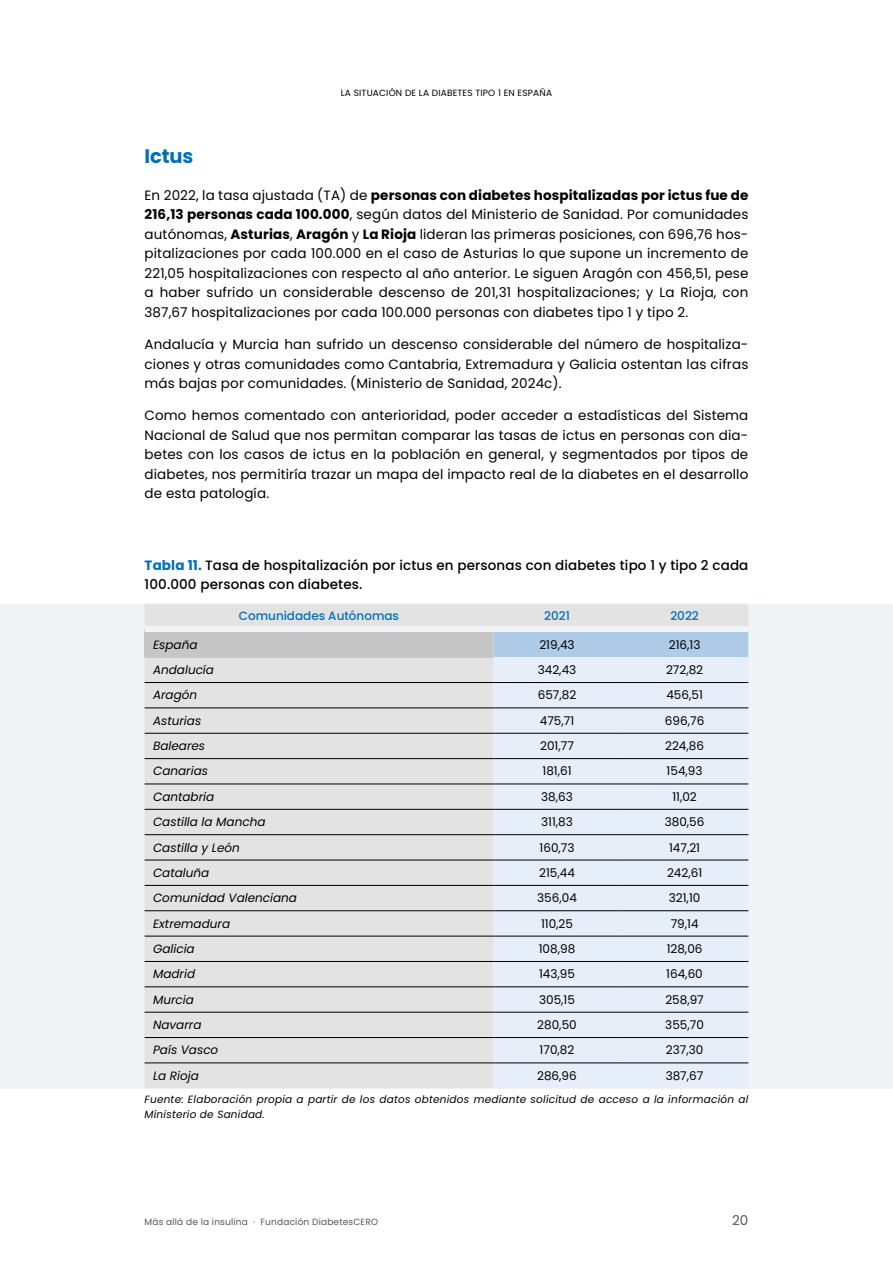
<style>
.page{position:relative;width:893px;height:1263px;background:#fff}
.page>*{position:absolute;margin:0;border:0;box-sizing:border-box;transform-origin:0 0}
.t1{font:700 19.5px "Poppins";letter-spacing:-.01em;color:#006fb7}
.t2{font:13.5px/19.5px "Poppins";letter-spacing:.01em;color:#000;text-align:justify}
.t3{font:500 13.5px/19.5px "Poppins";letter-spacing:.01em;color:#000}
.t4{font:13.5px "Poppins";color:#575756}
.t5{font:12px "Poppins";color:#000}
.t6{font:italic 12px "Poppins";color:#000}
.t7{font:500 12px "Poppins";color:#006fb7}
.t8{font:italic 10.5px/15px "Poppins";letter-spacing:.02em;color:#000}
.t9{font:9px "Poppins";letter-spacing:.02em;color:#575756}
.t10{font:9px "Poppins";letter-spacing:.02em;color:#000}
.s1{font-weight:700}
.s2{font-weight:700;color:#006fb7}
</style>
<div class="page">
<div style="left:0;top:604px;width:893px;height:484px;background:#f0f4f6"></div>
<div style="left:145px;top:604px;width:603px;height:484px;background:#e3e3e3"></div>
<div style="left:145px;top:629px;width:348px;height:28px;background:#c6c6c6"></div>
<div style="left:493px;top:632px;width:255px;height:25px;background:#aecce8"></div>
<div style="left:493px;top:657px;width:255px;height:431px;background:#e6eef9"></div>
<div style="left:145px;top:626px;width:348px;height:6px;background:#f0f4f6"></div>
<div style="left:493px;top:626px;width:128px;height:6px;background:#f0f4f6"></div>
<div style="left:621px;top:626px;width:127px;height:6px;background:#f0f4f6"></div>
<hr style="left:145px;top:682px;width:348px;height:1px;background:#000">
<hr style="left:145px;top:708px;width:348px;height:1px;background:#000">
<hr style="left:145px;top:733px;width:348px;height:1px;background:#000">
<hr style="left:145px;top:758px;width:348px;height:1px;background:#000">
<hr style="left:145px;top:784px;width:348px;height:1px;background:#000">
<hr style="left:145px;top:809px;width:348px;height:1px;background:#000">
<hr style="left:145px;top:834px;width:348px;height:1px;background:#000">
<hr style="left:145px;top:860px;width:348px;height:1px;background:#000">
<hr style="left:145px;top:885px;width:348px;height:1px;background:#000">
<hr style="left:145px;top:910px;width:348px;height:1px;background:#000">
<hr style="left:145px;top:936px;width:348px;height:1px;background:#000">
<hr style="left:145px;top:961px;width:348px;height:1px;background:#000">
<hr style="left:145px;top:986px;width:348px;height:1px;background:#000">
<hr style="left:145px;top:1012px;width:348px;height:1px;background:#000">
<hr style="left:145px;top:1037px;width:348px;height:1px;background:#000">
<hr style="left:145px;top:1063px;width:348px;height:1px;background:#000">
<hr style="left:493px;top:682px;width:128px;height:1px;background:#000">
<hr style="left:621px;top:682px;width:127px;height:1px;background:#000">
<hr style="left:493px;top:708px;width:128px;height:1px;background:#000">
<hr style="left:621px;top:708px;width:127px;height:1px;background:#000">
<hr style="left:493px;top:733px;width:128px;height:1px;background:#000">
<hr style="left:621px;top:733px;width:127px;height:1px;background:#000">
<hr style="left:493px;top:758px;width:128px;height:1px;background:#000">
<hr style="left:621px;top:758px;width:127px;height:1px;background:#000">
<hr style="left:493px;top:784px;width:128px;height:1px;background:#000">
<hr style="left:621px;top:784px;width:127px;height:1px;background:#000">
<hr style="left:493px;top:809px;width:128px;height:1px;background:#000">
<hr style="left:621px;top:809px;width:127px;height:1px;background:#000">
<hr style="left:493px;top:834px;width:128px;height:1px;background:#000">
<hr style="left:621px;top:834px;width:127px;height:1px;background:#000">
<hr style="left:493px;top:860px;width:128px;height:1px;background:#000">
<hr style="left:621px;top:860px;width:127px;height:1px;background:#000">
<hr style="left:493px;top:885px;width:128px;height:1px;background:#000">
<hr style="left:621px;top:885px;width:127px;height:1px;background:#000">
<hr style="left:493px;top:910px;width:128px;height:1px;background:#000">
<hr style="left:621px;top:910px;width:127px;height:1px;background:#000">
<hr style="left:493px;top:936px;width:128px;height:1px;background:#000">
<hr style="left:621px;top:936px;width:127px;height:1px;background:#000">
<hr style="left:493px;top:961px;width:128px;height:1px;background:#000">
<hr style="left:621px;top:961px;width:127px;height:1px;background:#000">
<hr style="left:493px;top:986px;width:128px;height:1px;background:#000">
<hr style="left:621px;top:986px;width:127px;height:1px;background:#000">
<hr style="left:493px;top:1012px;width:128px;height:1px;background:#000">
<hr style="left:621px;top:1012px;width:127px;height:1px;background:#000">
<hr style="left:493px;top:1037px;width:128px;height:1px;background:#000">
<hr style="left:621px;top:1037px;width:127px;height:1px;background:#000">
<hr style="left:493px;top:1063px;width:128px;height:1px;background:#000">
<hr style="left:621px;top:1063px;width:127px;height:1px;background:#000">
<p class="t10" style="left:341px;top:87px;width:213px">LA SITUACIÓN DE LA DIABETES TIPO 1 EN ESPAÑA</p>
<h1 class="t1" style="left:145px;top:144px;width:50px">Ictus</h1>
<p class="t2" style="left:145px;top:185px;width:605px">En 2022, la tasa ajustada (TA) de <span class="s1">personas con diabetes hospitalizadas por ictus fue de 216,13 personas cada 100.000</span>, según datos del Ministerio de Sanidad. Por comunidades autónomas, <span class="s1">Asturias</span>, <span class="s1">Aragón</span> y <span class="s1">La Rioja</span> lideran las primeras posiciones, con 696,76 hos&shy;pitalizaciones por cada 100.000 en el caso de Asturias lo que supone un incremento de 221,05 hospitalizaciones con respecto al año anterior. Le siguen Aragón con 456,51, pese a haber sufrido un considerable descenso de 201,31 hospitalizaciones; y La Rioja, con 387,67 hospitalizaciones por cada 100.000 personas con diabetes tipo 1 y tipo 2.</p>
<p class="t2" style="left:145px;top:335px;width:605px">Andalucía y Murcia han sufrido un descenso considerable del número de hospitaliza&shy;ciones y otras comunidades como Cantabria, Extremadura y Galicia ostentan las cifras más bajas por comunidades. (Ministerio de Sanidad, 2024c).</p>
<p class="t2" style="left:145px;top:406px;width:605px">Como hemos comentado con anterioridad, poder acceder a estadísticas del Sistema Nacional de Salud que nos permitan comparar las tasas de ictus en personas con dia&shy;betes con los casos de ictus en la población en general, y segmentados por tipos de diabetes, nos permitiría trazar un mapa del impacto real de la diabetes en el desarrollo de esta patología.</p>
<p class="t3" style="left:145px;top:555px;width:605px"><span class="s2">Tabla 11.</span> Tasa de hospitalización por ictus en personas con diabetes tipo 1 y tipo 2 cada<br>100.000 personas con diabetes.</p>
<p class="t7" style="left:239px;top:609px;width:162px">Comunidades Autónomas</p>
<p class="t7" style="left:544px;top:609px;width:27px">2021</p>
<p class="t7" style="left:670px;top:609px;width:30px">2022</p>
<p class="t6" style="left:153px;top:637px;width:46px">España</p>
<p class="t5" style="left:539px;top:637px;width:37px">219,43</p>
<p class="t5" style="left:669px;top:637px;width:33px">216,13</p>
<p class="t6" style="left:153px;top:663px;width:62px">Andalucía</p>
<p class="t5" style="left:538px;top:663px;width:40px">342,43</p>
<p class="t5" style="left:666px;top:663px;width:39px">272,82</p>
<p class="t6" style="left:153px;top:688px;width:46px">Aragón</p>
<p class="t5" style="left:538px;top:688px;width:40px">657,82</p>
<p class="t5" style="left:666px;top:688px;width:38px">456,51</p>
<p class="t6" style="left:153px;top:713px;width:50px">Asturias</p>
<p class="t5" style="left:540px;top:713px;width:36px">475,71</p>
<p class="t5" style="left:665px;top:713px;width:41px">696,76</p>
<p class="t6" style="left:153px;top:739px;width:54px">Baleares</p>
<p class="t5" style="left:540px;top:739px;width:35px">201,77</p>
<p class="t5" style="left:665px;top:739px;width:40px">224,86</p>
<p class="t6" style="left:153px;top:764px;width:56px">Canarias</p>
<p class="t5" style="left:542px;top:764px;width:31px">181,61</p>
<p class="t5" style="left:667px;top:764px;width:37px">154,93</p>
<p class="t6" style="left:153px;top:790px;width:63px">Cantabria</p>
<p class="t5" style="left:541px;top:790px;width:33px">38,63</p>
<p class="t5" style="left:672px;top:790px;width:26px">11,02</p>
<p class="t6" style="left:153px;top:815px;width:114px">Castilla la Mancha</p>
<p class="t5" style="left:541px;top:815px;width:33px">311,83</p>
<p class="t5" style="left:665px;top:815px;width:41px">380,56</p>
<p class="t6" style="left:153px;top:840px;width:88px">Castilla y León</p>
<p class="t5" style="left:539px;top:840px;width:36px">160,73</p>
<p class="t5" style="left:669px;top:840px;width:33px">147,21</p>
<p class="t6" style="left:153px;top:866px;width:58px">Cataluña</p>
<p class="t5" style="left:539px;top:866px;width:37px">215,44</p>
<p class="t5" style="left:667px;top:866px;width:37px">242,61</p>
<p class="t6" style="left:153px;top:891px;width:145px">Comunidad Valenciana</p>
<p class="t5" style="left:537px;top:891px;width:41px">356,04</p>
<p class="t5" style="left:669px;top:891px;width:33px">321,10</p>
<p class="t6" style="left:153px;top:916px;width:79px">Extremadura</p>
<p class="t5" style="left:541px;top:916px;width:34px">110,25</p>
<p class="t5" style="left:671px;top:916px;width:29px">79,14</p>
<p class="t6" style="left:153px;top:942px;width:43px">Galicia</p>
<p class="t5" style="left:539px;top:942px;width:38px">108,98</p>
<p class="t5" style="left:667px;top:942px;width:37px">128,06</p>
<p class="t6" style="left:153px;top:967px;width:44px">Madrid</p>
<p class="t5" style="left:539px;top:967px;width:37px">143,95</p>
<p class="t5" style="left:666px;top:967px;width:38px">164,60</p>
<p class="t6" style="left:153px;top:992px;width:42px">Murcia</p>
<p class="t5" style="left:539px;top:992px;width:37px">305,15</p>
<p class="t5" style="left:665px;top:992px;width:40px">258,97</p>
<p class="t6" style="left:153px;top:1018px;width:50px">Navarra</p>
<p class="t5" style="left:537px;top:1018px;width:41px">280,50</p>
<p class="t5" style="left:665px;top:1018px;width:40px">355,70</p>
<p class="t6" style="left:153px;top:1043px;width:67px">País Vasco</p>
<p class="t5" style="left:540px;top:1043px;width:36px">170,82</p>
<p class="t5" style="left:666px;top:1043px;width:39px">237,30</p>
<p class="t6" style="left:153px;top:1068px;width:47px">La Rioja</p>
<p class="t5" style="left:537px;top:1068px;width:41px">286,96</p>
<p class="t5" style="left:666px;top:1068px;width:39px">387,67</p>
<p class="t8" style="left:145px;top:1092px;width:605px">Fuente: Elaboración propia a partir de los datos obtenidos mediante solicitud de acceso a la información al<br>Ministerio de Sanidad.</p>
<p class="t9" style="left:145px;top:1216px;width:235px">Más allá de la insulina · Fundación DiabetesCERO</p>
<p class="t4" style="left:732px;top:1212px;width:18px">20</p>
</div>
